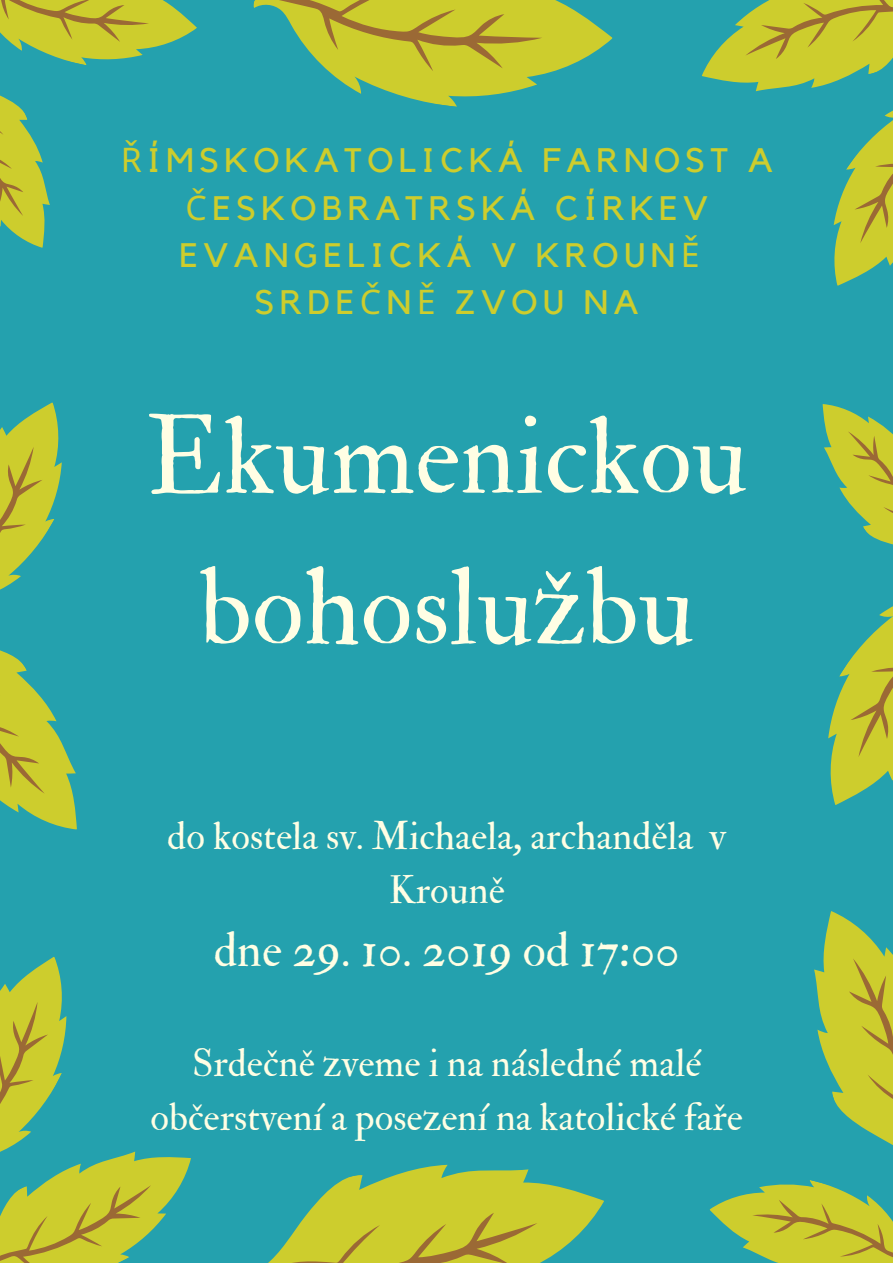
<style>
.page{position:relative;width:893px;height:1263px;background:#24a1ae}
.page>*{position:absolute;margin:0;border:0;box-sizing:border-box;transform-origin:0 0}
.t1{font:108.07px/150.8px "IM FELL Double Pica Roman";color:#fffee4;text-align:center}
.t2{font:48px "IM FELL Double Pica Roman";color:#fffee4}
.t3{font:38.62px/53.7px "IM FELL Double Pica Roman";color:#fffee4;text-align:center}
.t4{font:33.9px/47.2px "Kollektif";letter-spacing:.16em;color:#cdcd2d;text-align:center}
.s1{font-family:"Noto Sans"}
</style>
<div class="page">
<svg style="left:253px;top:0;width:360px;height:107px"></svg>
<svg style="left:269px;top:0;width:277px;height:84px;background:#b0ba3f"></svg>
<svg style="left:702px;top:0;width:191px;height:286px"></svg>
<svg style="left:0;top:0;width:197px;height:248px"></svg>
<svg style="left:0;top:650px;width:77px;height:180px"></svg>
<svg style="left:0;top:402px;width:62px;height:188px"></svg>
<svg style="left:325px;top:1164px;width:279px;height:95px;fill:#cdcd2d"></svg>
<svg style="left:268px;top:1194px;width:279px;height:69px;background:#b7bf3a"></svg>
<svg style="left:0;top:957px;width:191px;height:306px"></svg>
<svg style="left:822px;top:404px;width:71px;height:141px"></svg>
<svg style="left:828px;top:606px;width:65px;height:199px"></svg>
<svg style="left:709px;top:911px;width:184px;height:352px"></svg>
<p class="t4" style="left:121px;top:138px;width:653px"><span class="s1">Ř</span>ÍMSKOKATOLICKÁ FARNOST A<br><span class="s1">Č</span>ESKOBRATRSKÁ CÍRKEV<br>EVANGELICKÁ V KROUN<span class="s1">Ě<br></span>SRDE<span class="s1">Č</span>N<span class="s1">Ě</span> ZVOU NA</p>
<h1 class="t1" style="left:146px;top:383px;width:604px">Ekumenickou bohoslužbu</h1>
<p class="t3" style="left:167px;top:810px;width:560px">do kostela sv. Michaela, archanděla v<br>Krouně</p>
<p class="t2" style="left:214px;top:921px;width:468px">dne 29. 10. 2019 od 17:00</p>
<p class="t3" style="left:150px;top:1037px;width:594px">Srdečně zveme i na následné malé občerstvení a posezení na katolické faře</p>
</div>
